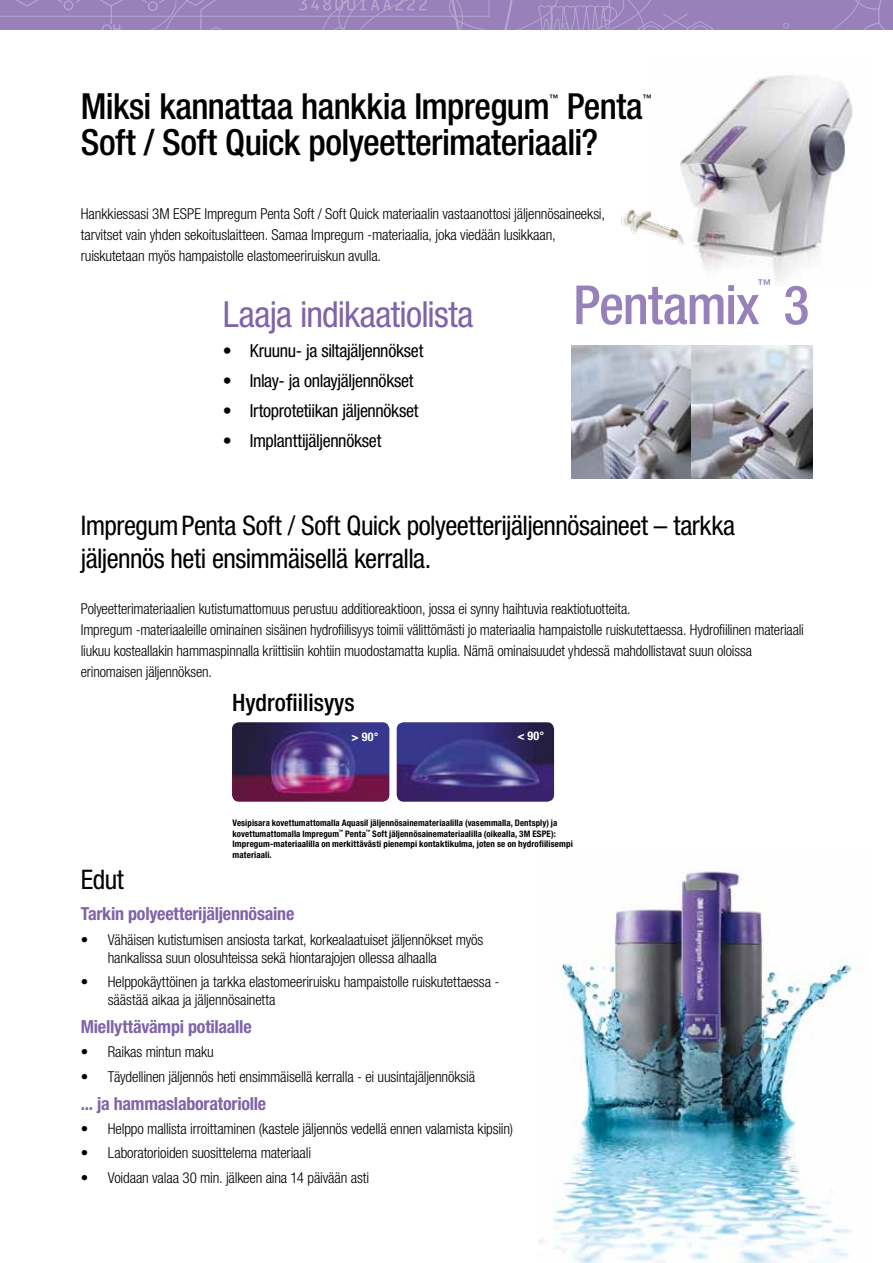
<style>
.page{position:relative;width:893px;height:1263px;background:#fff}
.page>*{position:absolute;margin:0;border:0;box-sizing:border-box;transform-origin:0 0}
.t1{font:500 condensed 54px "Helvetica Neue LT Std";letter-spacing:-.02em;color:#9881bb}
.t2{font:500 condensed 36px "Helvetica Neue LT Std";letter-spacing:-.015em;color:#000}
.t3{font:condensed 36px "Helvetica Neue LT Std";letter-spacing:-.02em;color:#8063a8}
.t4{font:condensed 27px/32.4px "Helvetica Neue LT Std";letter-spacing:-.02em;color:#000}
.t5{font:500 condensed 24px "Helvetica Neue LT Std";color:#000}
.t6{font:condensed 18px "Helvetica Neue LT Std";letter-spacing:-.015em;color:#000}
.t7{font:700 condensed 18px "Helvetica Neue LT Std";letter-spacing:-.01em;color:#8063a8}
.t8{font:300 condensed 15px/21px "Helvetica Neue LT Std";letter-spacing:-.01em;color:#000}
.t9{font:500 condensed 13.5px "Helvetica Neue LT Std";color:#9881bb}
.t10{font:700 condensed 12px "Helvetica Neue LT Std";color:#fff}
.t11{font:700 condensed 9px/10.5px "Helvetica Neue LT Std";letter-spacing:.01em;color:#000}
.t12{font:500 condensed 9px "Helvetica Neue LT Std";color:#000}
</style>
<div class="page">
<img style="left:539px;top:868px;width:313px;height:395px">
<img style="left:397px;top:722px;width:157px;height:80px">
<img style="left:232px;top:722px;width:157px;height:80px">
<img style="left:680px;top:77px;width:173px;height:204px">
<img style="left:621px;top:200px;width:73px;height:52px">
<svg style="left:0;top:0;width:893px;height:77px"></svg>
<img style="left:572px;top:346px;width:119px;height:133px">
<img style="left:691px;top:346px;width:121px;height:133px">
<h2 class="t2" style="left:81px;top:85px;width:470px">Miksi kannattaa hankkia Impregum</h2>
<p class="t12" style="left:550px;top:92px;width:10px">™</p>
<h2 class="t2" style="left:567px;top:85px;width:78px">Penta</h2>
<p class="t12" style="left:643px;top:92px;width:10px">™</p>
<h2 class="t2" style="left:81px;top:121px;width:519px">Soft / Soft Quick polyeetterimateriaali?</h2>
<p class="t8" style="left:81px;top:203px;width:526px">Hankkiessasi 3M ESPE Impregum Penta Soft / Soft Quick materiaalin vastaanottosi jäljennösaineeksi, tarvitset vain yhden sekoituslaitteen. Samaa Impregum -materiaalia, joka viedään lusikkaan, ruiskutetaan myös hampaistolle elastomeeriruiskun avulla.</p>
<h2 class="t3" style="left:223px;top:293px;width:252px">Laaja indikaatiolista</h2>
<p class="t6" style="left:223px;top:340px;width:202px">• Kruunu- ja siltajäljennökset</p>
<p class="t6" style="left:223px;top:370px;width:192px">• Inlay- ja onlayjäljennökset</p>
<p class="t6" style="left:223px;top:400px;width:197px">• Irtoprotetiikan jäljennökset</p>
<p class="t6" style="left:223px;top:430px;width:160px">• Implanttijäljennökset</p>
<p class="t9" style="left:758px;top:276px;width:15px">™</p>
<h1 class="t1" style="left:573px;top:273px;width:238px">Pentamix 3</h1>
<h3 class="t4" style="left:81px;top:509px;width:656px">ImpregumPenta Soft / Soft Quick polyeetterijäljennösaineet – tarkka jäljennös heti ensimmäisellä kerralla.</h3>
<p class="t8" style="left:81px;top:598px;width:725px">Polyeetterimateriaalien kutistumattomuus perustuu additioreaktioon, jossa ei synny haihtuvia reaktiotuotteita.<br>Impregum -materiaaleille ominainen sisäinen hydrofiilisyys toimii välittömästi jo materiaalia hampaistolle ruiskutettaessa. Hydrofiilinen materiaali liukuu kosteallakin hammaspinnalla kriittisiin kohtiin muodostamatta kuplia. Nämä ominaisuudet yhdessä mahdollistavat suun oloissa erinomaisen jäljennöksen.</p>
<h3 class="t5" style="left:232px;top:688px;width:124px">Hydrofiilisyys</h3>
<p class="t10" style="left:352px;top:729px;width:28px">&gt; 90°</p>
<p class="t10" style="left:517px;top:729px;width:28px">&lt; 90°</p>
<p class="t11" style="left:233px;top:817px;width:342px">Vesipisara kovettumattomalla Aquasil jäljennösainemateriaalilla (vasemmalla, Dentsply) ja kovettumattomalla Impregum<sup>™</sup> Penta<sup>™</sup> Soft jäljennösainemateriaalilla (oikealla, 3M ESPE):<br>Impregum-materiaalilla on merkittävästi pienempi kontaktikulma, joten se on hydrofiilisempi materiaali.</p>
<h3 class="t4" style="left:81px;top:863px;width:45px">Edut</h3>
<p class="t7" style="left:81px;top:903px;width:215px">Tarkin polyeetterijäljennösaine</p>
<p class="t8" style="left:108px;top:930px;width:377px;line-height:18px;text-indent:-27px">• Vähäisen kutistumisen ansiosta tarkat, korkealaatuiset jäljennökset myös hankalissa suun olosuhteissa sekä hiontarajojen ollessa alhaalla</p>
<p class="t8" style="left:108px;top:972px;width:393px;line-height:18px;text-indent:-27px">• Helppokäyttöinen ja tarkka elastomeeriruisku hampaistolle ruiskutettaessa - säästää aikaa ja jäljennösainetta</p>
<p class="t7" style="left:81px;top:1015px;width:172px">Miellyttävämpi potilaalle</p>
<p class="t8" style="left:81px;top:1041px;width:134px">• Raikas mintun maku</p>
<p class="t8" style="left:81px;top:1066px;width:396px">• Täydellinen jäljennös heti ensimmäisellä kerralla - ei uusintajäljennöksiä</p>
<p class="t7" style="left:81px;top:1092px;width:187px">... ja hammaslaboratoriolle</p>
<p class="t8" style="left:81px;top:1118px;width:434px">• Helppo mallista irroittaminen (kastele jäljennös vedellä ennen valamista kipsiin)</p>
<p class="t8" style="left:81px;top:1142px;width:232px">• Laboratorioiden suosittelema materiaali</p>
<p class="t8" style="left:81px;top:1167px;width:290px">• Voidaan valaa 30 min. jälkeen aina 14 päivään asti</p>
</div>
